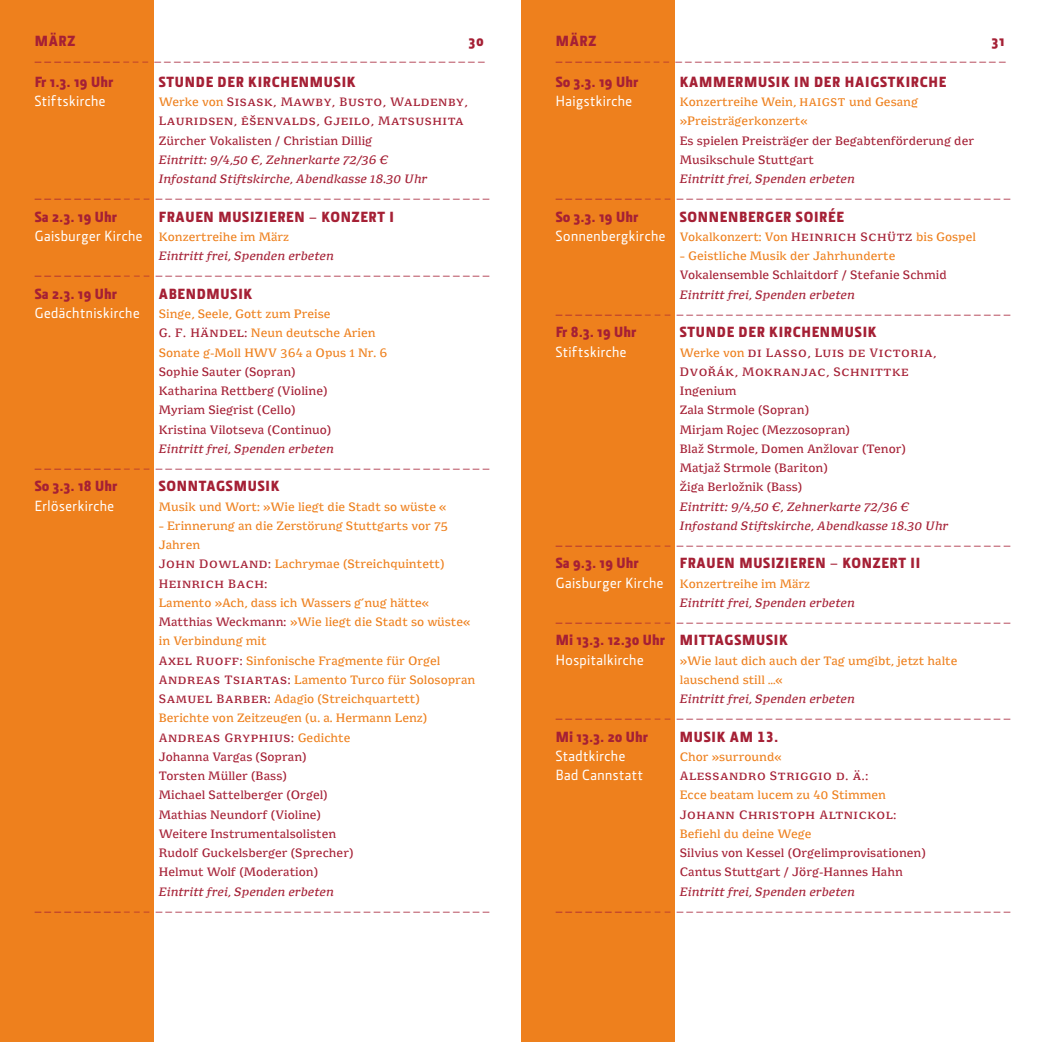
<style>
.page{position:relative;width:1042px;height:1042px;background:#fff}
.page>*{position:absolute;margin:0;border:0;box-sizing:border-box;transform-origin:0 0}
.t1{font:900 14.88px "Section";letter-spacing:.05em;color:#a52035}
.t2{font:500 14.88px "Section";letter-spacing:.035em;color:#fff}
.t3{font:10.5px/19.2px "Minuscule 3";color:#a52035}
.t4{font:10.5px "DTL Fleischmann ST";color:#a52035}
.t5{font:10.5px/19.2px "Minuscule 3";letter-spacing:.05em;color:#a52035}
.t6{font:italic 10.5px/19.2px "Minuscule 3";color:#a52035}
.t7{font:10.5px/19.2px "Minuscule 3";color:#ee801d}
.t8{font:10.5px/19.2px "Minuscule 3";letter-spacing:.05em;color:#ee801d}
.s1{color:#ee801d}
.s2{font-family:"Section";font-weight:500;font-style:normal;font-size:14.88px;color:#fff}
.s3{font-style:normal;color:#ee801d}
.s4{color:#a52035}
.s5{font-size:9.62px}
.s6{font-family:"Section";font-weight:500;font-size:14.88px;color:#fff}
.s7{font-family:"Section Black Caps";font-weight:400}
</style>
<div class="page">
<div style="left:521px;top:0;width:154px;height:1042px;background:#ee801d"></div>
<div style="left:0;top:0;width:154px;height:1042px;background:#ee801d"></div>
<h1 class="t1" style="left:35px;top:33px;width:42px">MÄRZ</h1>
<h1 class="t1" style="left:469px;top:33px;width:16px">30</h1>
<p class="t4" style="left:35px;top:55px;width:451px">— — — — — — — — — – – – — — — — — — — — — — — — — — — — — — — — — — — — — — — — — — — — — —</p>
<h1 class="t1" style="left:35px;top:73px;width:80px">Fr 1.3. 19 Uhr</h1>
<h1 class="t1" style="left:159px;top:73px;width:198px">STUNDE DER KIRCHENMUSIK</h1>
<h1 class="t2" style="left:35px;top:93px;width:72px">Stiftskirche</h1>
<p class="t5" style="left:159px;top:93px;width:310px"><span class="s1">Werke von</span> Sisask, Mawby, Busto, Waldenby,<br>Lauridsen, Ēšenvalds, Gjeilo, Matsushita<br>Zürcher Vokalisten / Christian Dillig</p>
<p class="t6" style="left:159px;top:151px;width:270px">Eintritt: 9/4,50 €, Zehnerkarte 72/36 €<br>Infostand Stiftskirche, Abendkasse 18.30 Uhr</p>
<p class="t4" style="left:35px;top:192px;width:456px">— — — — — — — — — – – – — — — — — — — — — — — — — — — — — — — — — — — — — — — — — — — — — —</p>
<h1 class="t1" style="left:35px;top:208px;width:84px">Sa 2.3. 19 Uhr</h1>
<h1 class="t1" style="left:159px;top:208px;width:237px">FRAUEN MUSIZIEREN – KONZERT I</h1>
<p class="t6" style="left:159px;top:228px;width:177px;text-indent:-124px"><span class="s2">Gaisburger Kirche</span> <span class="s3">Konzertreihe im März<br></span>Eintritt frei, Spenden erbeten</p>
<p class="t4" style="left:35px;top:269px;width:456px">— — — — — — — — — – – – — — — — — — — — — — — — — — — — — — — — — — — — — — — — — — — — — —</p>
<h1 class="t1" style="left:35px;top:285px;width:84px">Sa 2.3. 19 Uhr</h1>
<h1 class="t1" style="left:159px;top:285px;width:95px">ABENDMUSIK</h1>
<h1 class="t2" style="left:35px;top:304px;width:106px">Gedächtniskirche</h1>
<p class="t7" style="left:159px;top:305px;width:230px">Singe, Seele, Gott zum Preise<br><span class="s4">G. F. Händel:</span> Neun deutsche Arien<br>Sonate g-Moll HWV 364 a Opus 1 Nr. 6</p>
<p class="t3" style="left:159px;top:362px;width:174px">Sophie Sauter (Sopran)<br>Katharina Rettberg (Violine)<br>Myriam Siegrist (Cello)<br>Kristina Vilotseva (Continuo)</p>
<p class="t6" style="left:159px;top:439px;width:177px">Eintritt frei, Spenden erbeten</p>
<p class="t4" style="left:35px;top:461px;width:456px">— — — — — — — — — – – – — — — — — — — — — — — — — — — — — — — — — — — — — — — — — — — — — —</p>
<h1 class="t1" style="left:35px;top:478px;width:84px">So 3.3. 18 Uhr</h1>
<h1 class="t1" style="left:159px;top:478px;width:122px">SONNTAGSMUSIK</h1>
<h1 class="t2" style="left:35px;top:497px;width:81px">Erlöserkirche</h1>
<p class="t7" style="left:159px;top:497px;width:289px">Musik und Wort: »Wie liegt die Stadt so wüste «</p>
<p class="t8" style="left:159px;top:516px;width:291px">– Erinnerung an die Zerstörung Stuttgarts vor 75<br>Jahren<br><span class="s4">John Dowland:</span> Lachrymae (Streichquintett)<br><span class="s4">Heinrich Bach:</span></p>
<p class="t3" style="left:159px;top:593px;width:318px"><span class="s1">Lamento »Ach, dass ich Wassers g’nug hätte« </span>Matthias Weckmann: <span class="s1">»Wie liegt die Stadt so wüste« in Verbindung mit<br></span>Axel Ruoff: <span class="s1">Sinfonische Fragmente für Orgel </span>Andreas Tsiartas: <span class="s1">Lamento Turco für Solosopran </span>Samuel Barber: <span class="s1">Adagio (Streichquartett)<br>Berichte von Zeitzeugen (u. a. Hermann Lenz)<br></span>Andreas Gryphius: <span class="s1">Gedichte<br></span>Johanna Vargas (Sopran)<br>Torsten Müller (Bass)<br>Michael Sattelberger (Orgel)<br>Mathias Neundorf (Violine)<br>Weitere Instrumentalsolisten<br>Rudolf Guckelsberger (Sprecher)<br>Helmut Wolf (Moderation)</p>
<p class="t6" style="left:159px;top:882px;width:177px">Eintritt frei, Spenden erbeten</p>
<p class="t4" style="left:35px;top:904px;width:456px">— — — — — — — — — – – – — — — — — — — — — — — — — — — — — — — — — — — — — — — — — — — — — —</p>
<h1 class="t1" style="left:556px;top:33px;width:42px">MÄRZ</h1>
<h1 class="t1" style="left:992px;top:33px;width:14px">31</h1>
<p class="t4" style="left:556px;top:55px;width:451px">— — — — — — — — — – – – — — — — — — — — — — — — — — — — — — — — — — — — — — — — — — — — — —</p>
<h1 class="t1" style="left:556px;top:73px;width:84px">So 3.3. 19 Uhr</h1>
<h1 class="t1" style="left:680px;top:73px;width:268px">KAMMERMUSIK IN DER HAIGSTKIRCHE</h1>
<h1 class="t2" style="left:556px;top:93px;width:78px">Haigstkirche</h1>
<p class="t7" style="left:680px;top:93px;width:240px">Konzertreihe Wein, <span class="s5">HAIGST</span> und Gesang »Preisträgerkonzert«</p>
<p class="t5" style="left:680px;top:131px;width:296px">Es spielen Preisträger der Begabtenförderung der<br>Musikschule Stuttgart</p>
<p class="t6" style="left:680px;top:170px;width:177px">Eintritt frei, Spenden erbeten</p>
<p class="t4" style="left:556px;top:192px;width:456px">— — — — — — — — — – – – — — — — — — — — — — — — — — — — — — — — — — — — — — — — — — — — — —</p>
<h1 class="t1" style="left:556px;top:208px;width:84px">So 3.3. 19 Uhr</h1>
<h1 class="t1" style="left:680px;top:208px;width:166px">SONNENBERGER SOIRÉE</h1>
<p class="t8" style="left:556px;top:228px;width:422px"><span class="s6">Sonnenbergkirche</span> Vokalkonzert: Von <span class="s4">Heinrich Schütz</span> bis Gospel</p>
<p class="t7" style="left:680px;top:247px;width:217px">– Geistliche Musik der Jahrhunderte</p>
<p class="t5" style="left:680px;top:266px;width:269px">Vokalensemble Schlaitdorf / Stefanie Schmid</p>
<p class="t6" style="left:680px;top:285px;width:177px">Eintritt frei, Spenden erbeten</p>
<p class="t4" style="left:556px;top:307px;width:456px">— — — — — — — — — – – – — — — — — — — — — — — — — — — — — — — — — — — — — — — — — — — — — —</p>
<h1 class="t1" style="left:556px;top:324px;width:82px">Fr 8.3. 19 Uhr</h1>
<h1 class="t1" style="left:680px;top:324px;width:198px">STUNDE DER KIRCHENMUSIK</h1>
<h1 class="t2" style="left:556px;top:343px;width:72px">Stiftskirche</h1>
<p class="t5" style="left:680px;top:343px;width:258px"><span class="s1">Werke von</span> di Lasso, Luis de Victoria,<br>Dvořák, Mokranjac, Schnittke<br>Ingenium<br>Zala Strmole (Sopran)<br>Mirjam Rojec (Mezzosopran)<br>Blaž Strmole, Domen Anžlovar (Tenor)<br>Matjaž Strmole (Bariton)<br>Žiga Berložnik (Bass)</p>
<p class="t6" style="left:680px;top:497px;width:270px">Eintritt: 9/4,50 €, Zehnerkarte 72/36 €<br>Infostand Stiftskirche, Abendkasse 18.30 Uhr</p>
<p class="t4" style="left:556px;top:538px;width:456px">— — — — — — — — — – – – — — — — — — — — — — — — — — — — — — — — — — — — — — — — — — — — — —</p>
<h1 class="t1" style="left:556px;top:555px;width:84px">Sa 9.3. 19 Uhr</h1>
<h1 class="t1" style="left:680px;top:555px;width:242px">FRAUEN MUSIZIEREN – KONZERT II</h1>
<p class="t6" style="left:680px;top:574px;width:177px;text-indent:-124px"><span class="s2">Gaisburger Kirche</span> <span class="s3">Konzertreihe im März<br></span>Eintritt frei, Spenden erbeten</p>
<p class="t4" style="left:556px;top:615px;width:456px">— — — — — — — — — – – – — — — — — — — — — — — — — — — — — — — — — — — — — — — — — — — — — —</p>
<h1 class="t1" style="left:556px;top:632px;width:234px">Mi 13.3. 12.30 Uhr MITTAGSMUSIK</h1>
<h1 class="t2" style="left:556px;top:651px;width:89px">Hospitalkirche</h1>
<p class="t7" style="left:680px;top:651px;width:279px">»Wie laut dich auch der Tag umgibt, jetzt halte lauschend still …«</p>
<p class="t6" style="left:680px;top:690px;width:177px">Eintritt frei, Spenden erbeten</p>
<p class="t4" style="left:556px;top:712px;width:456px">— — — — — — — — — – – – — — — — — — — — — — — — — — — — — — — — — — — — — — — — — — — — — —</p>
<h1 class="t1" style="left:556px;top:728px;width:94px">Mi 13.3. 20 Uhr</h1>
<h1 class="t1" style="left:680px;top:728px;width:100px">MUSIK AM <span class="s7">13</span>.</h1>
<h1 class="t2" style="left:556px;top:747px;width:71px">Stadtkirche</h1>
<p class="t7" style="left:680px;top:747px;width:103px">Chor »surround«</p>
<h1 class="t2" style="left:556px;top:766px;width:89px">Bad Cannstatt</h1>
<p class="t5" style="left:680px;top:767px;width:190px">Alessandro Striggio d. Ä.:</p>
<p class="t7" style="left:680px;top:786px;width:208px">Ecce beatam lucem zu 40 Stimmen</p>
<p class="t5" style="left:680px;top:805px;width:218px">Johann Christoph Altnickol:</p>
<p class="t7" style="left:680px;top:824px;width:133px">Befiehl du deine Wege</p>
<p class="t3" style="left:680px;top:844px;width:247px">Silvius von Kessel (Orgelimprovisationen)<br>Cantus Stuttgart / Jörg-Hannes Hahn</p>
<p class="t6" style="left:680px;top:882px;width:177px">Eintritt frei, Spenden erbeten</p>
<p class="t4" style="left:556px;top:904px;width:456px">— — — — — — — — — – – – — — — — — — — — — — — — — — — — — — — — — — — — — — — — — — — — — —</p>
</div>
